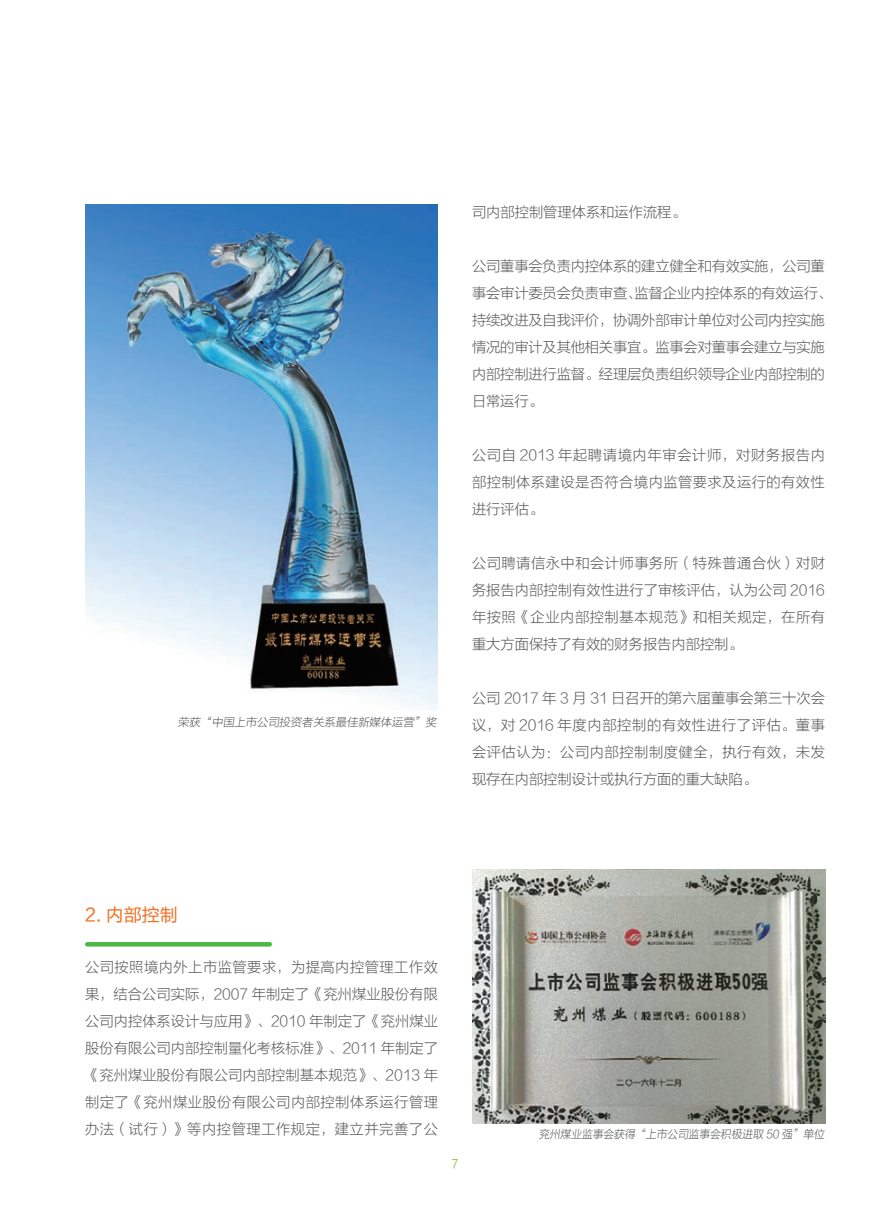
<style>
.page{position:relative;width:893px;height:1212px;background:#fff}
.page>*{position:absolute;margin:0;border:0;box-sizing:border-box;transform-origin:0 0}
.t1{font:18px "FZLTHK GBK1 0";color:#f36e21}
.t2{font:14.25px/27px "FZLTXHK GBK1 0";color:#57585a;text-align:justify}
.t3{font:12px "FZLTHJW GB1 0";color:#8bc63e;scale:.9 1}
.t4{font:11.25px "FZLTXHK GBK1 0";color:#57585a;scale:.95 1}
.t5{font:11.25px "FZLTXHK GBK1 0";color:#57585a}
</style>
<div class="page">
<svg style="left:85px;top:942px;width:187px;height:4px"></svg>
<img style="left:85px;top:204px;width:353px;height:506px">
<img style="left:472px;top:869px;width:353px;height:254px">
<p class="t5" style="left:178px;top:716px;width:262px">荣获“中国上市公司投资者关系最佳新媒体运营”奖</p>
<p class="t2" style="left:472px;top:199px;width:215px">司内部控制管理体系和运作流程。</p>
<p class="t2" style="left:472px;top:253px;width:362px;text-align:left">公司董事会负责内控体系的建立健全和有效实施，公司董事会审计委员会负责审查、监督企业内控体系的有效运行、持续改进及自我评价，协调外部审计单位对公司内控实施情况的审计及其他相关事宜。监事会对董事会建立与实施内部控制进行监督。经理层负责组织领导企业内部控制的日常运行。</p>
<p class="t2" style="left:472px;top:442px;width:355px">公司自 2013 年起聘请境内年审会计师，对财务报告内部控制体系建设是否符合境内监管要求及运行的有效性进行评估。</p>
<p class="t2" style="left:472px;top:550px;width:355px">公司聘请信永中和会计师事务所（特殊普通合伙）对财务报告内部控制有效性进行了审核评估，认为公司 2016年按照《企业内部控制基本规范》和相关规定，在所有重大方面保持了有效的财务报告内部控制。</p>
<p class="t2" style="left:472px;top:685px;width:355px">公司 2017 年 3 月 31 日召开的第六届董事会第三十次会议，对 2016 年度内部控制的有效性进行了评估。董事会评估认为：公司内部控制制度健全，执行有效，未发现存在内部控制设计或执行方面的重大缺陷。</p>
<p class="t1" style="left:85px;top:905px;width:94px">2. 内部控制</p>
<p class="t2" style="left:85px;top:954px;width:355px">公司按照境内外上市监管要求，为提高内控管理工作效果，结合公司实际，2007 年制定了《兖州煤业股份有限公司内控体系设计与应用》、2010 年制定了《兖州煤业股份有限公司内部控制量化考核标准》、2011 年制定了《兖州煤业股份有限公司内部控制基本规范》、2013 年制定了《兖州煤业股份有限公司内部控制体系运行管理办法（试行）》等内控管理工作规定，建立并完善了公</p>
<p class="t3" style="left:452px;top:1157px;width:9px">7</p>
<p class="t4" style="left:539px;top:1128px;width:304px">兖州煤业监事会获得“上市公司监事会积极进取 50 强”单位</p>
</div>
